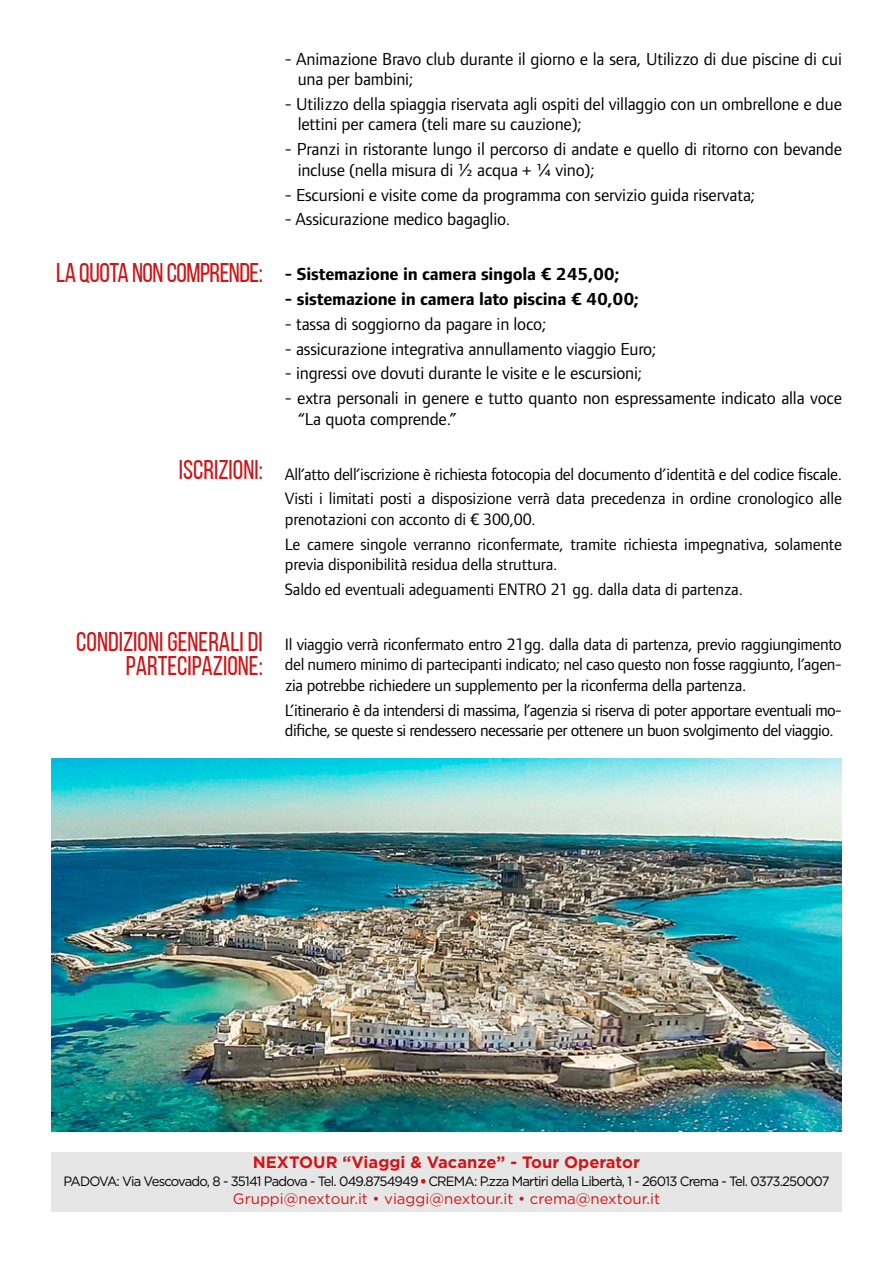
<style>
.page{position:relative;width:893px;height:1263px;background:#fff}
.page>*{position:absolute;margin:0;border:0;box-sizing:border-box;transform-origin:0 0}
.t1{font:27px/24px "Bebas Neue";color:#cd171a;text-align:right}
.t2{font:27px "Bebas Neue";letter-spacing:-.02em;color:#cd171a}
.t3{font:18px/20.5px "Foundry Form Sans OT2";letter-spacing:-.01em;color:#000}
.t4{font:700 18px "Foundry Form Sans OT2";letter-spacing:-.01em;color:#000}
.t5{font:17.1px/24.8px "Foundry Form Sans OT2";letter-spacing:-.02em;color:#000}
.t6{font:700 16.5px "Gotham";color:#cd171a}
.t7{font:15px "Gotham";color:#cd171a}
.t8{font:13.5px "Gotham";letter-spacing:-.06em;color:#000}
.s1{font-family:"Frutiger";font-stretch:condensed;color:#cd171a}
</style>
<div class="page">
<div style="left:51px;top:1152px;width:791px;height:60px;background:#e6e6e6"></div>
<img style="left:51px;top:758px;width:791px;height:373px">
<h1 class="t2" style="left:56px;top:258px;width:208px">LA QUOTA NON COMPRENDE:</h1>
<h1 class="t1" style="left:179px;top:457px;width:85px">ISCRIZIONI:</h1>
<h1 class="t1" style="left:76px;top:629px;width:188px">CONDIZIONI GENERALI DI<br>PARTECIPAZIONE:</h1>
<p class="t3" style="left:298px;top:47px;width:546px;text-indent:-13px">- Animazione Bravo club durante il giorno e la sera, Utilizzo di due piscine di cui una per bambini;</p>
<p class="t3" style="left:298px;top:92px;width:546px;text-indent:-13px">- Utilizzo della spiaggia riservata agli ospiti del villaggio con un ombrellone e due lettini per camera (teli mare su cauzione);</p>
<p class="t3" style="left:298px;top:138px;width:546px;text-indent:-13px">- Pranzi in ristorante lungo il percorso di andate e quello di ritorno con bevande incluse (nella misura di ½ acqua + ¼ vino);</p>
<p class="t3" style="left:285px;top:183px;width:472px">- Escursioni e visite come da programma con servizio guida riservata;</p>
<p class="t3" style="left:285px;top:208px;width:227px">- Assicurazione medico bagaglio.</p>
<p class="t4" style="left:285px;top:261px;width:336px">- Sistemazione in camera singola € 245,00;</p>
<p class="t4" style="left:285px;top:286px;width:356px">- sistemazione in camera lato piscina € 40,00;</p>
<p class="t3" style="left:285px;top:312px;width:263px">- tassa di soggiorno da pagare in loco;</p>
<p class="t3" style="left:285px;top:337px;width:373px">- assicurazione integrativa annullamento viaggio Euro;</p>
<p class="t3" style="left:285px;top:362px;width:359px">- ingressi ove dovuti durante le visite e le escursioni;</p>
<p class="t3" style="left:298px;top:387px;width:546px;text-indent:-13px">- extra personali in genere e tutto quanto non espressamente indicato alla voce “La quota comprende.”</p>
<p class="t5" style="left:285px;top:460px;width:559px">All’atto dell’iscrizione è richiesta fotocopia del documento d’identità e del codice fiscale.<br>Visti i limitati posti a disposizione verrà data precedenza in ordine cronologico alle</p>
<p class="t5" style="left:285px;top:506px;width:559px">prenotazioni con acconto di € 300,00.<br>Le camere singole verranno riconfermate, tramite richiesta impegnativa, solamente</p>
<p class="t5" style="left:285px;top:551px;width:460px">previa disponibilità residua della struttura.<br>Saldo ed eventuali adeguamenti ENTRO 21 gg. dalla data di partenza.</p>
<p class="t5" style="left:285px;top:633px;width:558px;line-height:20.5px;text-align:justify">Il viaggio verrà riconfermato entro 21gg. dalla data di partenza, previo raggiungimento del numero minimo di partecipanti indicato; nel caso questo non fosse raggiunto, l’agen&shy;zia potrebbe richiedere un supplemento per la riconferma della partenza.</p>
<p class="t5" style="left:285px;top:699px;width:559px;line-height:20.5px">L’itinerario è da intendersi di massima, l’agenzia si riserva di poter apportare eventuali mo&shy;difiche, se queste si rendessero necessarie per ottenere un buon svolgimento del viaggio.</p>
<p class="t6" style="left:253px;top:1151px;width:389px">NEXTOUR “Viaggi &amp; Vacanze” - Tour Operator</p>
<p class="t8" style="left:63px;top:1173px;width:768px">PADOVA: Via Vescovado, 8 - 35141 Padova - Tel. 049.8754949 <span class="s1">•</span> CREMA: P.zza Martiri della Libertà, 1 - 26013 Crema - Tel. 0373.250007</p>
<p class="t7" style="left:233px;top:1189px;width:429px">Gruppi@nextour.it • viaggi@nextour.it • crema@nextour.it</p>
</div>
